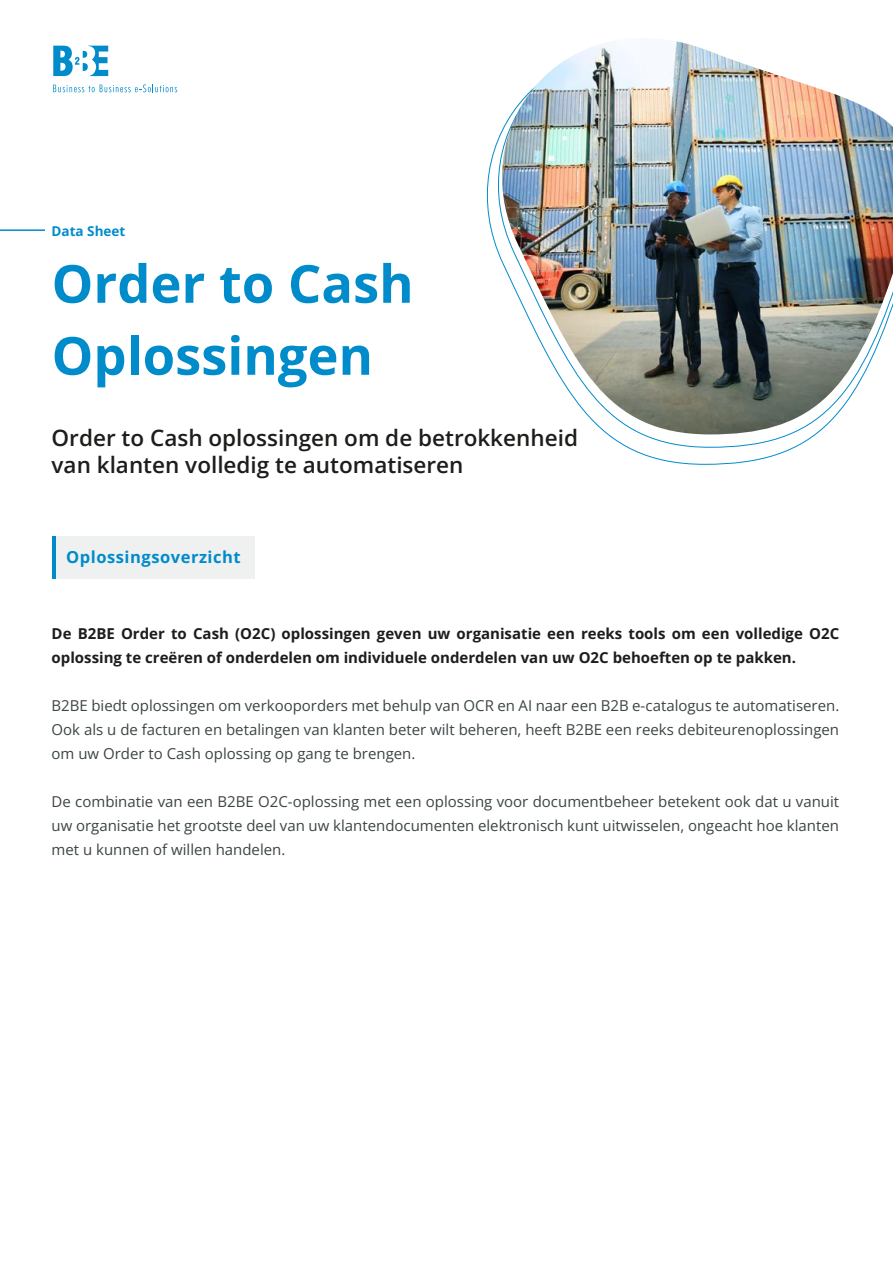
<style>
.page{position:relative;width:893px;height:1263px;background:#fff}
.page>*{position:absolute;margin:0;border:0;box-sizing:border-box;transform-origin:0 0}
.t1{font:700 52.5px/72px "Open Sans";color:#008ccb}
.t2{font:600 22.5px/27px "Open Sans";color:#1d1d1b}
.t3{font:700 16.5px "Open Sans";letter-spacing:.03em;color:#008ccb}
.t4{font:15px/24px "Open Sans";color:#3c4445;text-align:justify}
.t5{font:700 15px/24px "Open Sans";color:#1d1d1b}
.t6{font:700 13.5px "Open Sans";color:#008ccb}
</style>
<div class="page">
<img style="left:486px;top:40px;width:407px;height:394px">
<svg style="left:53px;top:45px;width:55px;height:31px"></svg>
<svg style="left:53px;top:84px;width:124px;height:8px"></svg>
<hr style="left:0;top:229px;width:45px;height:2px;background:#008ccb">
<div style="left:53px;top:536px;width:202px;height:43px;background:#eff0f0"></div>
<hr style="left:53px;top:536px;width:3px;height:43px;background:#008ccb">
<p class="t6" style="left:52px;top:222px;width:75px">Data Sheet</p>
<h1 class="t1" style="left:52px;top:246px;width:364px">Order to Cash<br>Oplossingen</h1>
<h2 class="t2" style="left:52px;top:424px;width:528px">Order to Cash oplossingen om de betrokkenheid van klanten volledig te automatiseren</h2>
<p class="t3" style="left:66px;top:545px;width:176px">Oplossingsoverzicht</p>
<p class="t5" style="left:52px;top:621px;width:789px">De B2BE Order to Cash (O2C) oplossingen geven uw organisatie een reeks tools om een volledige O2C oplossing te creëren of onderdelen om individuele onderdelen van uw O2C behoeften op te pakken.</p>
<p class="t4" style="left:52px;top:693px;width:789px">B2BE biedt oplossingen om verkooporders met behulp van OCR en AI naar een B2B e-catalogus te automatiseren.<br>Ook als u de facturen en betalingen van klanten beter wilt beheren, heeft B2BE een reeks debiteurenoplossingen om uw Order to Cash oplossing op gang te brengen.</p>
<p class="t4" style="left:52px;top:789px;width:789px">De combinatie van een B2BE O2C-oplossing met een oplossing voor documentbeheer betekent ook dat u vanuit uw organisatie het grootste deel van uw klantendocumenten elektronisch kunt uitwisselen, ongeacht hoe klanten met u kunnen of willen handelen.</p>
</div>
